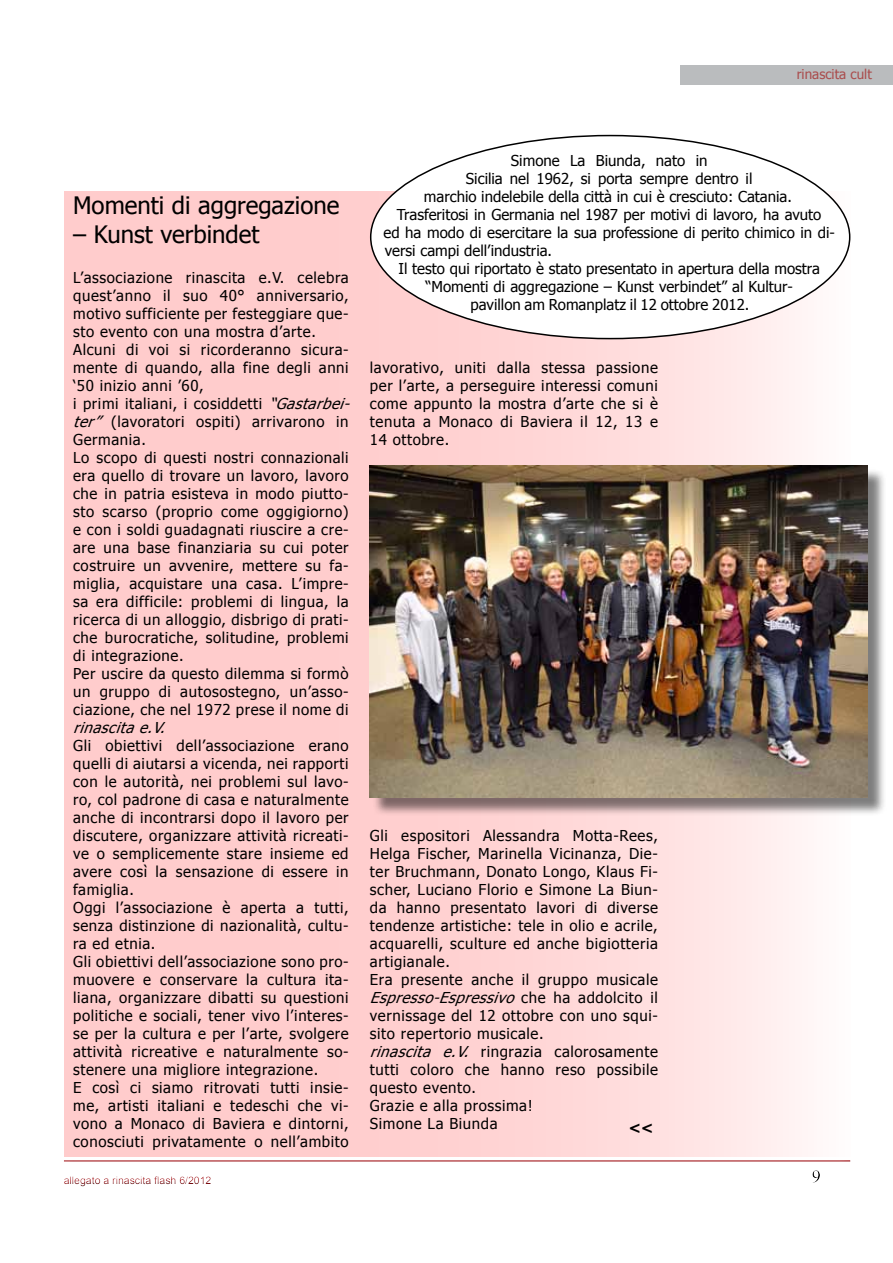
<style>
.page{position:relative;width:893px;height:1263px;background:#fff}
.page>*{position:absolute;margin:0;border:0;box-sizing:border-box;transform-origin:0 0}
.t1{font:24px "Tahoma";color:#000}
.t2{font:15px/18px "Tahoma";letter-spacing:.04em;color:#000}
.t3{font:15px "Tahoma";color:#000}
.t4{font:italic 15px "Tahoma";color:#000}
.t5{font:700 15px "Tahoma";color:#000}
.t6{font:13.5px "Tahoma";color:#aa4d4d}
.t7{font:10.5px "Arial";color:#a10c11}
.s1{font-style:italic}
</style>
<div class="page">
<div style="left:806px;top:1165px;width:24px;height:23px;background:#000;opacity:.75"></div>
<hr style="left:62px;top:1158px;width:791px;height:4px;background:#000;opacity:.75">
<div style="left:58px;top:1173px;width:164px;height:15px;background:#000;opacity:.75"></div>
<div style="left:680px;top:65px;width:213px;height:20px;background:#babcbe"></div>
<div style="left:64px;top:191px;width:786px;height:966px;background:linear-gradient(to right,#ffc2c2,#ffeded)"></div>
<div style="left:371px;top:136px;width:479px;height:203px;background:#fff;border-radius:50%"></div>
<div style="left:372px;top:468px;width:514px;height:348px;background:#000;opacity:.51"></div>
<img style="left:370px;top:465px;width:497px;height:332px">
<p class="t6" style="left:797px;top:65px;width:77px">rinascita cult</p>
<h1 class="t1" style="left:73px;top:189px;width:268px">Momenti di aggregazione</h1>
<h1 class="t1" style="left:73px;top:218px;width:188px">– Kunst verbindet</h1>
<p class="t2" style="left:73px;top:267px;width:284px">L’associazione rinascita e.V. celebra quest’anno il suo 40° anniversario, motivo sufficiente per festeggiare que&shy;sto evento con una mostra d’arte.<br>Alcuni di voi si ricorderanno sicura&shy;mente di quando, alla fine degli anni ‘50 inizio anni ’60,<br>i primi italiani, i cosiddetti <span class="s1">“Gastarbei&shy;ter”</span> (lavoratori ospiti) arrivarono in Germania.<br>Lo scopo di questi nostri connazionali era quello di trovare un lavoro, lavoro che in patria esisteva in modo piutto&shy;sto scarso (proprio come oggigiorno) e con i soldi guadagnati riuscire a cre&shy;are una base finanziaria su cui poter costruire un avvenire, mettere su fa&shy;miglia, acquistare una casa. L’impre&shy;sa era difficile: problemi di lingua, la ricerca di un alloggio, disbrigo di prati&shy;che burocratiche, solitudine, problemi di integrazione.<br>Per uscire da questo dilemma si formò un gruppo di autosostegno, un’asso&shy;ciazione, che nel 1972 prese il nome di</p>
<p class="t4" style="left:73px;top:717px;width:100px">rinascitae.V.</p>
<p class="t2" style="left:73px;top:735px;width:277px">Gli obiettivi dell’associazione erano quelli di aiutarsi a vicenda, nei rapporti con le autorità, nei problemi sul lavo&shy;ro, col padrone di casa e naturalmente anche di incontrarsi dopo il lavoro per discutere, organizzare attività ricreati&shy;ve o semplicemente stare insieme ed avere così la sensazione di essere in famiglia.<br>Oggi l’associazione è aperta a tutti, senza distinzione di nazionalità, cultu&shy;ra ed etnia.<br>Gli obiettivi dell’associazione sono pro&shy;muovere e conservare la cultura ita&shy;liana, organizzare dibatti su questioni politiche e sociali, tener vivo l’interes&shy;se per la cultura e per l’arte, svolgere attività ricreative e naturalmente so&shy;stenere una migliore integrazione.<br>E così ci siamo ritrovati tutti insie&shy;me, artisti italiani e tedeschi che vi&shy;vono a Monaco di Baviera e dintorni, conosciuti privatamente o nell’ambito</p>
<p class="t7" style="left:64px;top:1173px;width:149px">allegato a rinascita flash 6/2012</p>
<p class="t3" style="left:511px;top:150px;width:198px">Simone La Biunda, nato in</p>
<p class="t3" style="left:466px;top:168px;width:288px">Sicilia nel 1962, si porta sempre dentro il</p>
<p class="t3" style="left:424px;top:186px;width:370px">marchio indelebile della città in cui è cresciuto: Catania.</p>
<p class="t3" style="left:397px;top:204px;width:426px">Trasferitosi in Germania nel 1987 per motivi di lavoro, ha avuto</p>
<p class="t3" style="left:383px;top:222px;width:453px">ed ha modo di esercitare la sua professione di perito chimico in di-</p>
<p class="t3" style="left:385px;top:240px;width:169px">versi campi dell’industria.</p>
<p class="t3" style="left:398px;top:258px;width:423px">Il testo qui riportato è stato presentato in apertura della mostra</p>
<p class="t3" style="left:425px;top:276px;width:369px">“Momenti di aggregazione – Kunst verbindet” al Kultur-</p>
<p class="t3" style="left:470px;top:294px;width:280px">pavillon am Romanplatz il 12 ottobre 2012.</p>
<p class="t2" style="left:370px;top:358px;width:289px;text-align:justify">lavorativo, uniti dalla stessa passione per l’arte, a perseguire interessi comuni come appunto la mostra d’arte che si è tenuta a Monaco di Baviera il 12, 13 e 14 ottobre.</p>
<p class="t2" style="left:370px;top:826px;width:290px">Gli espositori Alessandra Motta-Rees, Helga Fischer, Marinella Vicinanza, Die&shy;ter Bruchmann, Donato Longo, Klaus Fi&shy;scher, Luciano Florio e Simone La Biun&shy;da hanno presentato lavori di diverse tendenze artistiche: tele in olio e acrile, acquarelli, sculture ed anche bigiotteria artigianale.<br>Era presente anche il gruppo musicale <span class="s1">Espresso-Espressivo</span> c h e h a a d d o l c i t o i l vernissage del 12 ottobre con uno squi&shy;sito repertorio musicale.<br><span class="s1">rinascita e.V.</span> ringrazia calorosamente tutti coloro che hanno reso possibile questo evento.<br>Grazie e alla prossima!<br>Simone La Biunda</p>
<p class="t5" style="left:629px;top:1117px;width:26px">&lt;&lt;</p>
</div>
